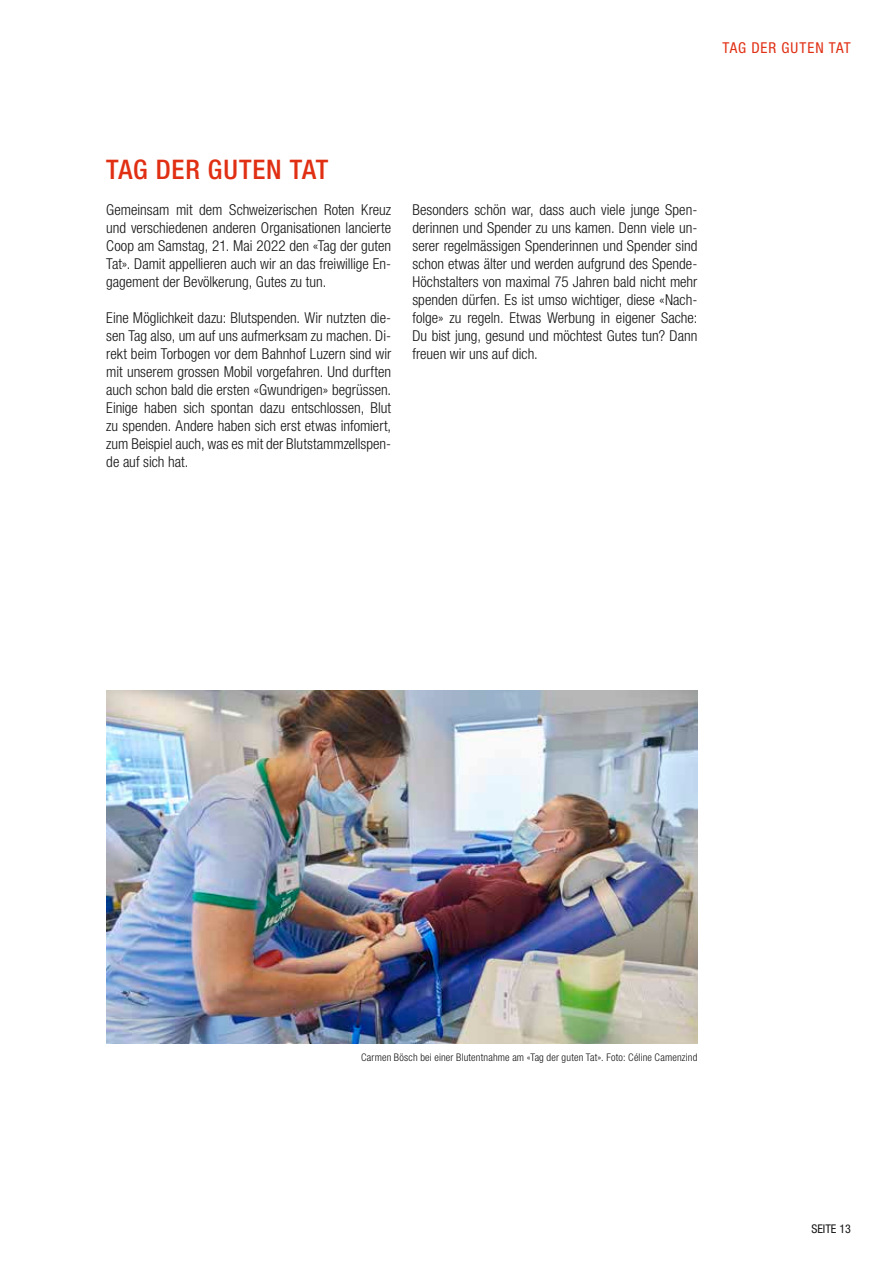
<style>
.page{position:relative;width:893px;height:1263px;background:#fff}
.page>*{position:absolute;margin:0;border:0;box-sizing:border-box;transform-origin:0 0}
.t1{font:500 condensed 27px "Helvetica Neue LT Std";letter-spacing:.025em;color:#e02f13}
.t2{font:300 condensed 15px/18px "Helvetica Neue LT Std";color:#131413;text-align:justify}
.t3{font:condensed 15px "Helvetica Neue LT Std";letter-spacing:.065em;color:#e02f13}
.t4{font:condensed 12px "Helvetica Neue LT Std";color:#131413}
.t5{font:300 condensed 10.5px "Helvetica Neue LT Std";letter-spacing:.015em;color:#131413}
</style>
<div class="page">
<img style="left:106px;top:691px;width:591px;height:352px">
<p class="t3" style="left:723px;top:39px;width:130px">TAG DER GUTEN TAT</p>
<h1 class="t1" style="left:106px;top:153px;width:224px">TAG DER GUTEN TAT</h1>
<p class="t2" style="left:106px;top:201px;width:286px">Gemeinsam mit dem Schweizerischen Roten Kreuz und verschiedenen anderen Organisationen lancierte Coop am Samstag, 21. Mai 2022 den «Tag der guten Tat». Damit appellieren auch wir an das freiwillige En&shy;gagement der Bevölkerung, Gutes zu tun.</p>
<p class="t2" style="left:106px;top:309px;width:286px">Eine Möglichkeit dazu: Blutspenden. Wir nutzten die&shy;sen Tag also, um auf uns aufmerksam zu machen. Di&shy;rekt beim Torbogen vor dem Bahnhof Luzern sind wir mit unserem grossen Mobil vorgefahren. Und durften auch schon bald die ersten «Gwundrigen» begrüssen.<br>Einige haben sich spontan dazu entschlossen, Blut zu spenden. Andere haben sich erst etwas infomiert, zum Beispiel auch, was es mit der Blutstammzellspen&shy;de auf sich hat.</p>
<p class="t2" style="left:412px;top:201px;width:286px">Besonders schön war, dass auch viele junge Spen&shy;derinnen und Spender zu uns kamen. Denn viele un&shy;serer regelmässigen Spenderinnen und Spender sind schon etwas älter und werden aufgrund des Spende-Höchstalters von maximal 75 Jahren bald nicht mehr spenden dürfen. Es ist umso wichtiger, diese «Nach&shy;folge» zu regeln. Etwas Werbung in eigener Sache:<br>Du bist jung, gesund und möchtest Gutes tun? Dann freuen wir uns auf dich.</p>
<p class="t5" style="left:361px;top:1051px;width:338px">Carmen Bösch bei einer Blutentnahme am «Tag der guten Tat». Foto: Céline Camenzind</p>
<p class="t4" style="left:811px;top:1222px;width:41px">SEITE 13</p>
</div>
